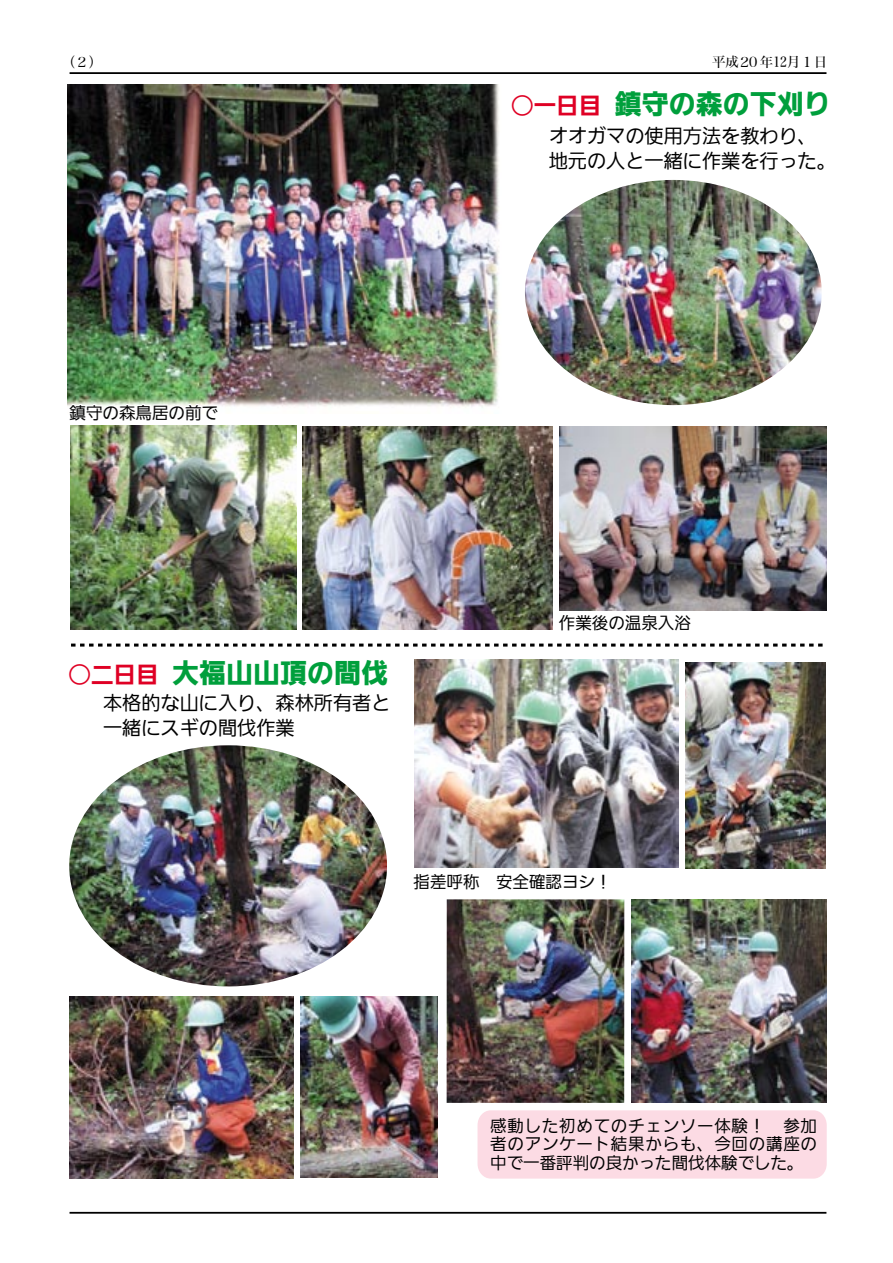
<style>
.page{position:relative;width:893px;height:1263px;background:#fff}
.page>*{position:absolute;margin:0;border:0;box-sizing:border-box;transform-origin:0 0}
.t1{font:27px "Iwa UD Go Dsp Pro Eb";color:#009f3c}
.t2{font:700 22.5px "Iwa UD Go Dsp Pro";color:#df0024}
.t3{font:100 19.2px/25.5px "Iwa UD Go Dsp Pro";color:#000}
.t4{font:100 16.5px/18.3px "Iwa UD Go Dsp Pro";letter-spacing:.045em;color:#000}
.t5{font:100 16.5px "Iwa UD Go Dsp Pro";color:#000}
.t6{font:13.5px "Hiragino Min W4 90 ms RKSJ H";color:#000}
</style>
<div class="page">
<div style="left:477px;top:1110px;width:350px;height:68px;background:#fcdbe4;border-radius:14px"></div>
<hr style="left:70px;top:1212px;width:756px;height:2px;background:#000">
<hr style="left:70px;top:72px;width:756px;height:2px;background:#000">
<img style="left:68px;top:85px;width:431px;height:323px">
<img style="left:525px;top:180px;width:297px;height:225px;border-radius:50%">
<img style="left:69px;top:745px;width:318px;height:241px;border-radius:50%">
<img style="left:70px;top:425px;width:226px;height:204px">
<img style="left:302px;top:426px;width:251px;height:204px">
<svg style="left:68px;top:403px;width:152px;height:5px"></svg>
<img style="left:560px;top:426px;width:266px;height:184px">
<img style="left:685px;top:662px;width:141px;height:206px">
<img style="left:415px;top:660px;width:263px;height:208px">
<svg style="left:71px;top:644px;width:752px;height:3px"></svg>
<img style="left:632px;top:899px;width:195px;height:204px">
<img style="left:70px;top:997px;width:224px;height:181px">
<img style="left:447px;top:899px;width:177px;height:204px">
<img style="left:301px;top:997px;width:136px;height:180px">
<p class="t6" style="left:62px;top:55px;width:42px">（２）</p>
<p class="t6" style="left:712px;top:55px;width:117px">平成２０年12月１日</p>
<p class="t1" style="left:615px;top:84px;width:217px">鎮守の森の下刈り</p>
<p class="t2" style="left:511px;top:89px;width:91px">○一日目</p>
<p class="t3" style="left:549px;top:124px;width:289px">オオガマの使用方法を教わり、地元の人と一緒に作業を行った。</p>
<p class="t5" style="left:70px;top:401px;width:150px">鎮守の森鳥居の前で</p>
<p class="t1" style="left:172px;top:652px;width:217px">大福山山頂の間伐</p>
<p class="t2" style="left:69px;top:657px;width:91px">○二日目</p>
<p class="t3" style="left:103px;top:691px;width:289px">本格的な山に入り、森林所有者と一緒にスギの間伐作業</p>
<p class="t5" style="left:559px;top:612px;width:133px">作業後の温泉入浴</p>
<p class="t5" style="left:414px;top:871px;width:67px">指差呼称</p>
<p class="t5" style="left:496px;top:871px;width:117px">安全確認ヨシ!</p>
<p class="t5" style="left:783px;top:1114px;width:35px">参加</p>
<p class="t4" style="left:490px;top:1117px;width:328px">感動した初めてのチェンソー体験！<br>者のアンケート結果からも、今回の講座の中で一番評判の良かった間伐体験でした。</p>
</div>
